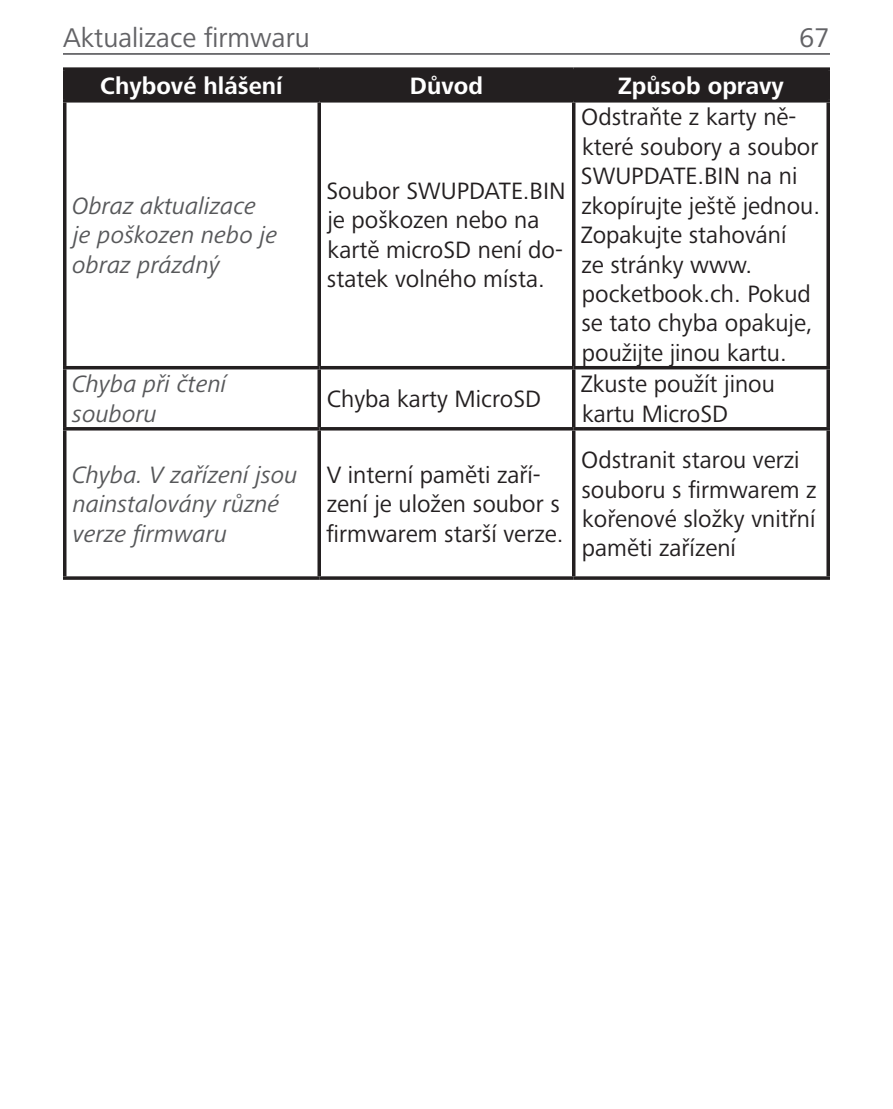
<style>
.page{position:relative;width:893px;height:1109px;background:#fff}
.page>*{position:absolute;margin:0;border:0;box-sizing:border-box;transform-origin:0 0}
.t1{font:28px "Frutiger Next Pro";color:#636366}
.t2{font:24.5px/29.4px "Frutiger Next Pro";color:#231f20}
.t3{font:italic 24.5px/29.4px "Frutiger Next Pro";color:#57585a}
.t4{font:700 24.5px "Frutiger Next Pro";color:#fff}
</style>
<div class="page">
<hr style="left:63px;top:53px;width:767px;height:2px;background:#636366">
<div style="left:66px;top:71px;width:760px;height:28px;background:#231f20"></div>
<svg style="left:63px;top:67px;width:256px;height:4px"></svg>
<hr style="left:63px;top:71px;width:3px;height:28px;background:#231f20">
<svg style="left:319px;top:67px;width:255px;height:4px"></svg>
<hr style="left:317px;top:71px;width:4px;height:28px;background:#231f20">
<svg style="left:574px;top:67px;width:256px;height:4px"></svg>
<hr style="left:572px;top:71px;width:3px;height:28px;background:#231f20">
<hr style="left:826px;top:71px;width:4px;height:28px;background:#231f20">
<svg style="left:63px;top:99px;width:256px;height:4px"></svg>
<hr style="left:63px;top:103px;width:3px;height:263px;background:#231f20">
<svg style="left:319px;top:99px;width:255px;height:4px"></svg>
<svg style="left:317px;top:103px;width:4px;height:263px"></svg>
<svg style="left:574px;top:99px;width:256px;height:4px"></svg>
<hr style="left:572px;top:103px;width:3px;height:263px;background:#231f20">
<svg style="left:826px;top:103px;width:4px;height:263px"></svg>
<hr style="left:63px;top:366px;width:256px;height:3px;background:#231f20">
<hr style="left:63px;top:369px;width:3px;height:58px;background:#231f20">
<hr style="left:319px;top:366px;width:255px;height:3px;background:#231f20">
<svg style="left:317px;top:369px;width:4px;height:58px"></svg>
<hr style="left:574px;top:366px;width:256px;height:3px;background:#231f20">
<hr style="left:572px;top:369px;width:3px;height:58px;background:#231f20">
<svg style="left:826px;top:369px;width:4px;height:58px"></svg>
<hr style="left:63px;top:427px;width:256px;height:3px;background:#231f20">
<hr style="left:63px;top:430px;width:3px;height:146px;background:#231f20">
<hr style="left:319px;top:427px;width:255px;height:3px;background:#231f20">
<svg style="left:317px;top:430px;width:4px;height:146px"></svg>
<hr style="left:574px;top:427px;width:256px;height:3px;background:#231f20">
<hr style="left:572px;top:430px;width:3px;height:146px;background:#231f20">
<svg style="left:826px;top:430px;width:4px;height:146px"></svg>
<svg style="left:63px;top:576px;width:256px;height:4px"></svg>
<svg style="left:319px;top:576px;width:255px;height:4px"></svg>
<svg style="left:574px;top:576px;width:256px;height:4px"></svg>
<p class="t1" style="left:63px;top:22px;width:244px">AAAAAAAAAAA AAAAAAA</p>
<p class="t1" style="left:799px;top:22px;width:28px">66</p>
<p class="t4" style="left:100px;top:72px;width:184px">Chybové hlášení</p>
<p class="t4" style="left:410px;top:72px;width:74px">Důvod</p>
<p class="t4" style="left:618px;top:72px;width:167px">Způsob opravy</p>
<p class="t3" style="left:72px;top:191px;width:207px">Obraz aktualizace je poškozen nebo je obraz prázdný</p>
<p class="t3" style="left:72px;top:369px;width:156px">Chyba při čtení souboru</p>
<p class="t2" style="left:326px;top:176px;width:241px">Soubor SWUPDATE.BIN je poškozen nebo na kartě microSD není do&shy;statek volného místa.</p>
<p class="t2" style="left:327px;top:384px;width:216px">Chyba karty MicroSD</p>
<p class="t3" style="left:72px;top:460px;width:227px">Chyba. V zařízení jsou nainstalovány různé verze firmwaru</p>
<p class="t2" style="left:326px;top:460px;width:239px">V interní paměti zaří&shy;zení je uložen soubor s firmwarem starší verze.</p>
<p class="t2" style="left:581px;top:103px;width:241px">Odstraňte z karty ně&shy;které soubory a soubor<br>SWUPDATE.BIN na ni zkopírujte ještě jednou.<br>Zopakujte stah ování<br>ze stránky www. pocketbook.ch. Pokud se tato chyba opakuje, použijte jinou kartu.</p>
<p class="t2" style="left:581px;top:369px;width:196px">Zkuste použít jinou kartu MicroSD</p>
<p class="t2" style="left:581px;top:445px;width:237px">Odstranit starou verzi souboru s firmwarem z kořenové složky vnitřní paměti zařízení</p>
</div>
